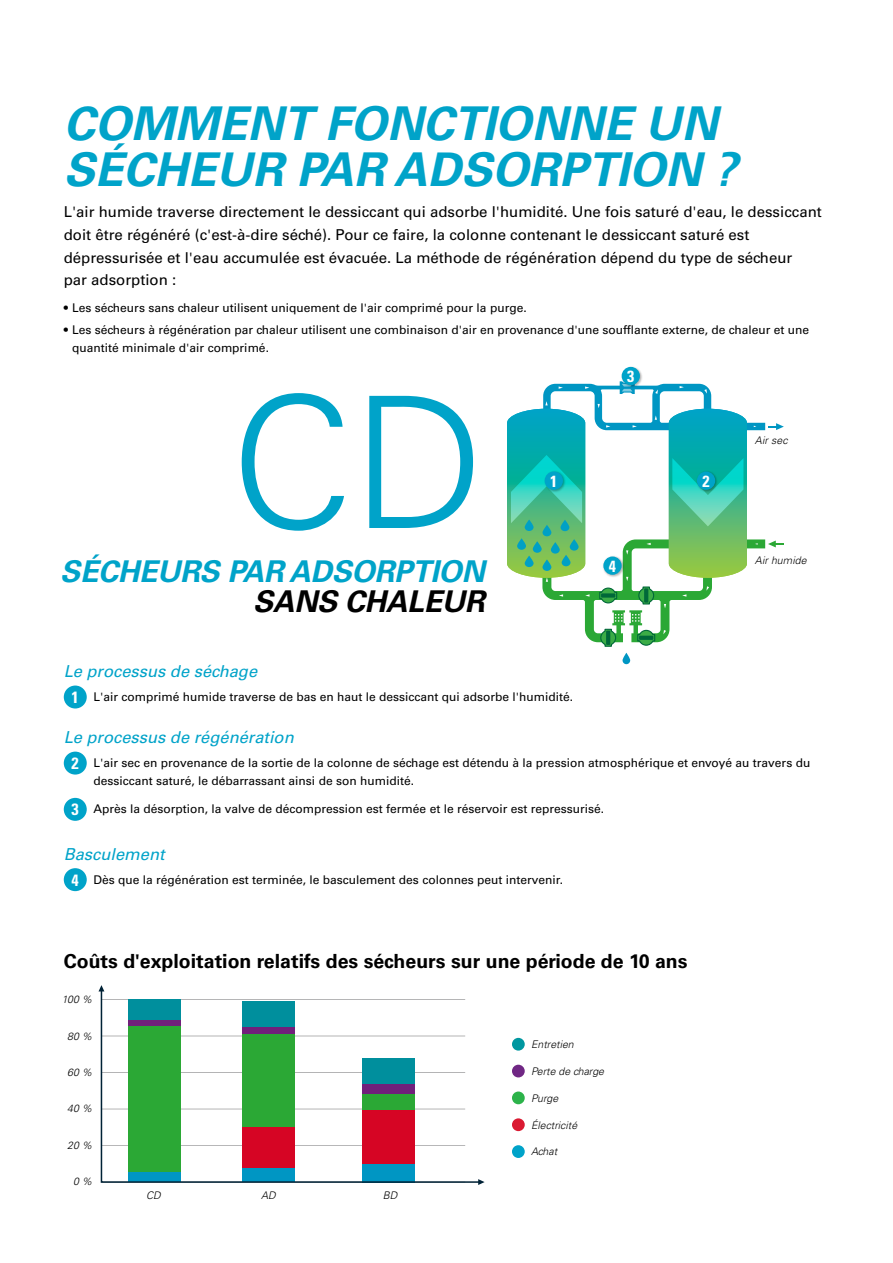
<style>
.page{position:relative;width:893px;height:1263px;background:#fff}
.page>*{position:absolute;margin:0;border:0;box-sizing:border-box;transform-origin:0 0}
.t1{font:300 183px "Univers LT Std";color:#00a3c9}
.t2{font:italic 700 46.5px/46.5px "Univers LT Std";color:#00a3c9}
.t3{font:italic 700 30px "Univers LT Std";letter-spacing:-.01em;color:#00a3c9}
.t4{font:italic 700 30px "Univers LT Std";letter-spacing:-.01em;color:#000}
.t5{font:700 19.5px "Univers LT Std";color:#000}
.t6{font:italic 16.5px "Univers LT Std";color:#00a3c9}
.t7{font:700 condensed 16.05px "Univers LT Std";color:#fff}
.t8{font:15px/22.5px "Univers LT Std";color:#000}
.t9{font:12px/18px "Univers LT Std";color:#000}
.t10{font:italic 300 10.5px "Univers LT Std";color:#000}
.s1{font-weight:700;font-stretch:condensed;font-size:16.35px;color:#fff}
</style>
<div class="page">
<svg style="left:478px;top:1180px;width:7px;height:5px"></svg>
<svg style="left:100px;top:988px;width:381px;height:195px"></svg>
<div style="left:512px;top:1145px;width:13px;height:13px;background:#00a3c9;border-radius:50%"></div>
<div style="left:512px;top:1118px;width:13px;height:13px;background:#da1a32;border-radius:50%"></div>
<div style="left:512px;top:1091px;width:13px;height:13px;background:#2cb34a;border-radius:50%"></div>
<div style="left:512px;top:1065px;width:13px;height:12px;background:#702784;border-radius:50%"></div>
<div style="left:512px;top:1038px;width:13px;height:12px;background:#0097a0;border-radius:50%"></div>
<svg style="left:622px;top:653px;width:8px;height:11px"></svg>
<svg style="left:507px;top:381px;width:277px;height:266px"></svg>
<svg style="left:525px;top:519px;width:9px;height:12px"></svg>
<svg style="left:542px;top:525px;width:9px;height:11px"></svg>
<svg style="left:560px;top:520px;width:9px;height:11px"></svg>
<svg style="left:525px;top:556px;width:9px;height:11px"></svg>
<svg style="left:542px;top:559px;width:9px;height:12px"></svg>
<svg style="left:562px;top:555px;width:8px;height:11px"></svg>
<svg style="left:533px;top:541px;width:9px;height:12px"></svg>
<svg style="left:517px;top:538px;width:9px;height:12px"></svg>
<svg style="left:551px;top:542px;width:9px;height:12px"></svg>
<svg style="left:570px;top:539px;width:9px;height:12px"></svg>
<div style="left:64px;top:685px;width:23px;height:23px;background:#00a3c9;border-radius:50%"></div>
<div style="left:64px;top:752px;width:23px;height:22px;background:#00a3c9;border-radius:50%"></div>
<div style="left:64px;top:798px;width:23px;height:23px;background:#00a3c9;border-radius:50%"></div>
<div style="left:64px;top:868px;width:23px;height:23px;background:#00a3c9;border-radius:50%"></div>
<div style="left:602px;top:555px;width:23px;height:23px;background:#000;opacity:.3"></div>
<div style="left:603px;top:556px;width:19px;height:19px;background:#00a3c9;border-radius:50%"></div>
<div style="left:544px;top:471px;width:22px;height:22px;background:#000;opacity:.3"></div>
<div style="left:545px;top:471px;width:18px;height:19px;background:#00a3c9;border-radius:50%"></div>
<div style="left:696px;top:471px;width:22px;height:22px;background:#000;opacity:.3"></div>
<div style="left:697px;top:471px;width:18px;height:19px;background:#00a3c9;border-radius:50%"></div>
<div style="left:621px;top:366px;width:22px;height:22px;background:#000;opacity:.3"></div>
<div style="left:622px;top:367px;width:18px;height:18px;background:#00a3c9;border-radius:50%"></div>
<h2 class="t2" style="left:64px;top:101px;width:675px">COMMENT FONCTIONNE UN<br>SÉCHEUR PAR ADSORPTION ?</h2>
<p class="t8" style="left:64px;top:201px;width:759px">L'air humide traverse directement le dessiccant qui adsorbe l'humidité. Une fois saturé d'eau, le dessiccant doit être régénéré (c'est-à-dire séché). Pour ce faire, la colonne contenant le dessiccant saturé est dépressurisée et l'eau accumulée est évacuée. La méthode de régénération dépend du type de sécheur<br>par adsorption :</p>
<p class="t9" style="left:64px;top:298px;width:464px">• Les sécheurs sans chaleur utilisent uniquement de l'air comprimé pour la purge.</p>
<p class="t9" style="left:72px;top:321px;width:738px;text-indent:-9px">• Les sécheurs à régénération par chaleur utilisent une combinaison d'air en provenance d'une soufflante externe, de chaleur et une quantité minimale d'air comprimé.</p>
<h1 class="t1" style="left:231px;top:353px;width:256px">CD</h1>
<h3 class="t7" style="left:627px;top:366px;width:9px">3</h3>
<p class="t10" style="left:755px;top:434px;width:34px">Air sec</p>
<h3 class="t7" style="left:550px;top:471px;width:9px">1</h3>
<h3 class="t7" style="left:702px;top:471px;width:9px">2</h3>
<h3 class="t3" style="left:60px;top:554px;width:426px">SÉCHEURS PAR ADSORPTION</h3>
<h3 class="t4" style="left:253px;top:584px;width:233px">SANS CHALEUR</h3>
<h3 class="t7" style="left:609px;top:556px;width:9px">4</h3>
<p class="t10" style="left:755px;top:554px;width:53px">Air humide</p>
<h3 class="t6" style="left:64px;top:661px;width:195px">Le processus de séchage</h3>
<p class="t9" style="left:72px;top:688px;width:503px"><span class="s1">1</span> L'air comprimé humide traverse de bas en haut le dessiccant qui adsorbe l'humidité.</p>
<h3 class="t6" style="left:64px;top:727px;width:231px">Le processus de régénération</h3>
<p class="t9" style="left:94px;top:754px;width:718px;text-indent:-22px"><span class="s1">2</span> L'air sec en provenance de la sortie de la colonne de séchage est détendu à la pression atmosphérique et envoyé au travers du dessiccant saturé, le débarrassant ainsi de son humidité.</p>
<p class="t9" style="left:72px;top:800px;width:534px"><span class="s1">3</span> Après la désorption, la valve de décompression est fermée et le réservoir est repressurisé.</p>
<h3 class="t6" style="left:64px;top:844px;width:102px">Basculement</h3>
<p class="t9" style="left:72px;top:870px;width:493px"><span class="s1">4</span> Dès que la régénération est terminée, le basculement des colonnes peut intervenir.</p>
<h3 class="t5" style="left:64px;top:950px;width:625px">Coûts d'exploitation relatifs des sécheurs sur une période de 10 ans</h3>
<p class="t10" style="left:62px;top:993px;width:32px">100 %</p>
<p class="t10" style="left:67px;top:1029px;width:27px">80 %</p>
<p class="t10" style="left:67px;top:1066px;width:27px">60 %</p>
<p class="t10" style="left:67px;top:1102px;width:27px">40 %</p>
<p class="t10" style="left:67px;top:1139px;width:27px">20 %</p>
<p class="t10" style="left:73px;top:1175px;width:21px">0 %</p>
<p class="t10" style="left:146px;top:1189px;width:16px">CD</p>
<p class="t10" style="left:261px;top:1189px;width:16px">AD</p>
<p class="t10" style="left:383px;top:1189px;width:16px">BD</p>
<p class="t10" style="left:531px;top:1038px;width:44px">Entretien</p>
<p class="t10" style="left:531px;top:1065px;width:75px">Perte de charge</p>
<p class="t10" style="left:531px;top:1092px;width:29px">Purge</p>
<p class="t10" style="left:531px;top:1118px;width:48px">Électricité</p>
<p class="t10" style="left:531px;top:1145px;width:28px">Achat</p>
</div>
